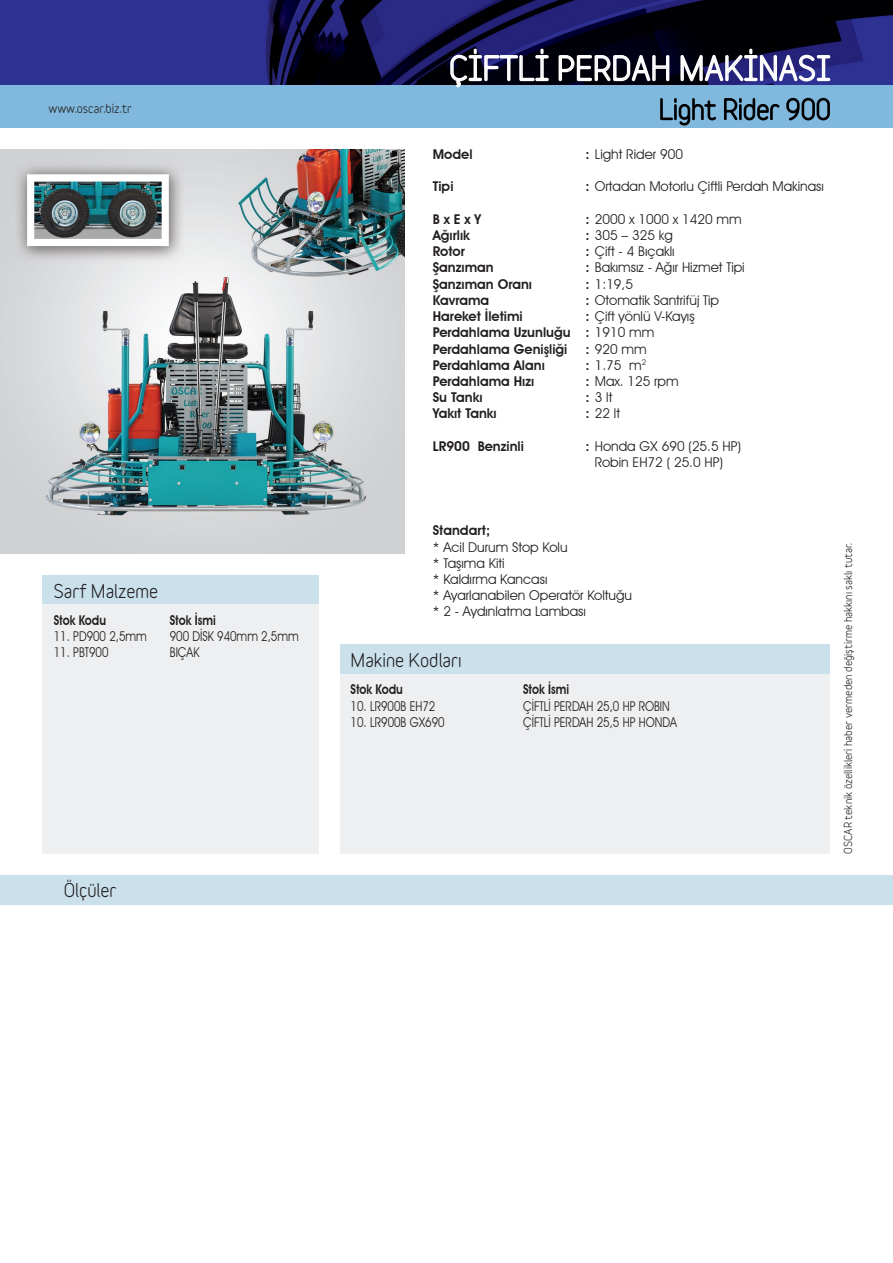
<style>
.page{position:relative;width:893px;height:1263px;background:#fff}
.page>*{position:absolute;margin:0;border:0;box-sizing:border-box;transform-origin:0 0}
.t1{font:700 31.5px "Variable";color:#fff}
.t2{font:700 18px "Variable";color:#231f20}
.t3{font:13.5px/16.2px "Avant Garde IT Cby BT";color:#231f20}
.t4{font:600 13.5px/16.2px "Avant Garde IT Cby BT";color:#231f20}
.t5{font:13.5px "Avant Garde IT Cby BT";color:#231f20;scale:.85 1}
.t6{font:600 13.5px "Avant Garde IT Cby BT";color:#231f20;scale:.85 1}
.t7{font:700 12px "Variable";color:#231f20}
.t8{font:700 10.5px "Variable";color:#231f20}
.s1{font-weight:600}
.s2{font-weight:400}
</style>
<div class="page">
<img style="left:0;top:150px;width:404px;height:404px">
<img style="left:0;top:0;width:893px;height:85px">
<div style="left:0;top:85px;width:893px;height:43px;background:#80b9dd"></div>
<svg style="left:660px;top:98px;width:57px;height:28px"></svg>
<svg style="left:724px;top:98px;width:56px;height:23px"></svg>
<svg style="left:786px;top:97px;width:44px;height:24px"></svg>
<svg style="left:450px;top:48px;width:99px;height:40px"></svg>
<svg style="left:558px;top:54px;width:112px;height:31px;background:#50505a"></svg>
<svg style="left:680px;top:48px;width:151px;height:37px;background:#555583"></svg>
<div style="left:0;top:875px;width:893px;height:30px;background:#cae1ec"></div>
<div style="left:43px;top:575px;width:276px;height:29px;background:#cae1ec"></div>
<div style="left:43px;top:604px;width:276px;height:250px;background:#eeeff0"></div>
<div style="left:340px;top:674px;width:489px;height:180px;background:#eeeff0"></div>
<div style="left:340px;top:644px;width:489px;height:30px;background:#cae1ec"></div>
<p class="t7" style="left:49px;top:101px;width:85px">www.oscar.biz.tr</p>
<h2 class="t2" style="left:53px;top:580px;width:106px">Sarf Malzeme</h2>
<p class="t6" style="left:54px;top:612px;width:63px">Stok Kodu</p>
<p class="t6" style="left:170px;top:612px;width:56px">Stok İsmi</p>
<p class="t5" style="left:54px;top:628px;width:111px">11. PD900 2,5mm</p>
<p class="t5" style="left:170px;top:628px;width:153px">900 DİSK 940mm 2,5mm</p>
<p class="t5" style="left:54px;top:644px;width:66px">11. PBT900</p>
<p class="t5" style="left:170px;top:644px;width:37px">BIÇAK</p>
<h2 class="t2" style="left:64px;top:879px;width:54px">Ölçüler</h2>
<h1 class="t1" style="left:449px;top:49px;width:383px">ÇİFTLİ PERDAH MAKİNASI</h1>
<p class="t4" style="left:433px;top:146px;width:41px">Model</p>
<p class="t3" style="left:586px;top:146px;width:99px"><span class="s1">:</span> Light Rider 900</p>
<p class="t4" style="left:433px;top:178px;width:22px">Tipi</p>
<p class="t3" style="left:586px;top:178px;width:240px"><span class="s1">:</span> Ortadan Motorlu Çiftli Perdah Makinası</p>
<p class="t4" style="left:433px;top:211px;width:50px">B x E x Y</p>
<p class="t3" style="left:586px;top:211px;width:158px"><span class="s1">:</span> 2000 x 1000 x 1420 mm</p>
<p class="t4" style="left:433px;top:227px;width:39px">Ağırlık</p>
<p class="t3" style="left:586px;top:227px;width:89px"><span class="s1">:</span> 305 – 325 kg</p>
<p class="t4" style="left:433px;top:243px;width:34px">Rotor</p>
<p class="t3" style="left:586px;top:243px;width:91px"><span class="s1">:</span> Çift - 4 Bıçaklı</p>
<p class="t4" style="left:433px;top:259px;width:62px">Şanzıman</p>
<p class="t3" style="left:586px;top:259px;width:161px"><span class="s1">:</span> Bakımsız - Ağır Hizmet Tipi</p>
<p class="t4" style="left:433px;top:276px;width:101px">Şanzıman Oranı</p>
<p class="t3" style="left:586px;top:276px;width:49px"><span class="s1">:</span> 1:19,5</p>
<p class="t4" style="left:433px;top:292px;width:58px">Kavrama</p>
<p class="t3" style="left:586px;top:292px;width:135px"><span class="s1">:</span> Otomatik Santrifüj Tip</p>
<p class="t4" style="left:433px;top:308px;width:91px">Hareket İletimi</p>
<p class="t4" style="left:433px;top:308px;width:263px;text-indent:153px">: <span class="s2">Çift yönlü V-Kayış<br></span>Perdahlama Uzunluğu : <span class="s2">1910 mm<br></span>Perdahlama Genişliği</p>
<p class="t3" style="left:586px;top:340px;width:63px"><span class="s1">:</span> 920 mm</p>
<p class="t4" style="left:433px;top:357px;width:114px">Perdahlama Alanı</p>
<p class="t3" style="left:586px;top:357px;width:62px"><span class="s1">:</span> 1.75 m<sup>2</sup></p>
<p class="t4" style="left:433px;top:373px;width:103px">Perdahlama Hızı</p>
<p class="t3" style="left:586px;top:373px;width:95px"><span class="s1">:</span> Max. 125 rpm</p>
<p class="t4" style="left:433px;top:389px;width:51px">Su Tankı</p>
<p class="t3" style="left:586px;top:389px;width:28px"><span class="s1">:</span> 3 lt</p>
<p class="t4" style="left:433px;top:405px;width:65px">Yakıt Tankı</p>
<p class="t3" style="left:586px;top:405px;width:36px"><span class="s1">:</span> 22 lt</p>
<p class="t4" style="left:433px;top:438px;width:93px">LR900 Benzinli</p>
<p class="t3" style="left:595px;top:438px;width:148px;text-indent:-9px"><span class="s1">:</span> Honda GX 690 (25.5 HP)<br>Robin EH72 ( 25.0 HP)</p>
<p class="t4" style="left:433px;top:522px;width:59px">Standart;</p>
<p class="t3" style="left:433px;top:538px;width:201px">* Acil Durum Stop Kolu<br>* Taşıma Kiti<br>* Kaldırma Kancası<br>* Ayarlanabilen Operatör Koltuğu * 2 - Aydınlatma Lambası</p>
<h2 class="t2" style="left:351px;top:649px;width:113px">Makine Kodları</h2>
<p class="t6" style="left:351px;top:681px;width:63px">Stok Kodu</p>
<p class="t6" style="left:523px;top:681px;width:56px">Stok İsmi</p>
<p class="t5" style="left:351px;top:698px;width:101px">10. LR900B EH72</p>
<p class="t5" style="left:523px;top:698px;width:174px">ÇİFTLİ PERDAH 25,0 HP ROBIN</p>
<p class="t5" style="left:351px;top:714px;width:112px">10. LR900B GX690</p>
<p class="t5" style="left:523px;top:714px;width:182px">ÇİFTLİ PERDAH 25,5 HP HONDA</p>
<p class="t8" style="left:842px;top:854px;width:312px;rotate:-90deg">OSCAR teknik özellikleri haber vermeden değiştirme hakkını saklı tutar.</p>
</div>
